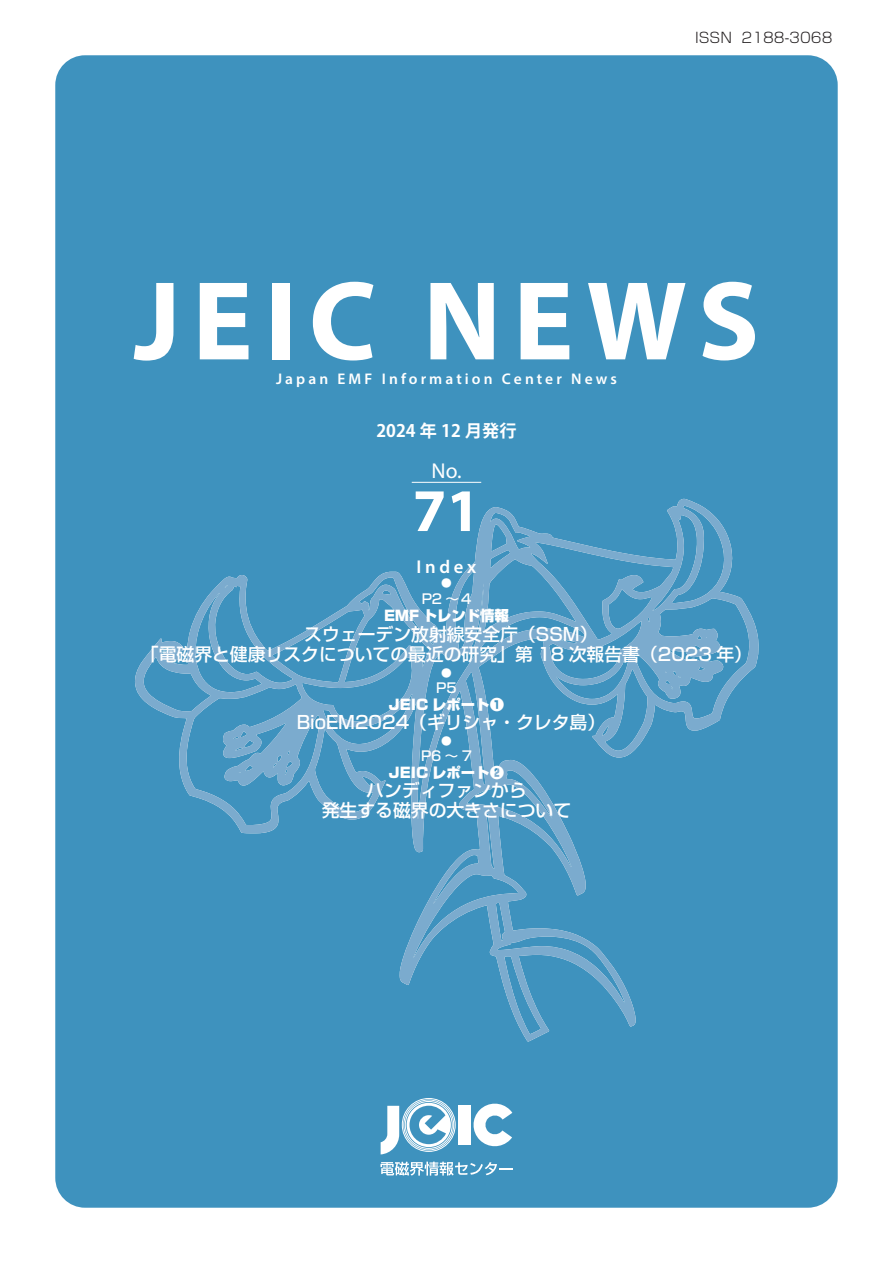
<style>
.page{position:relative;width:893px;height:1263px;background:#fff}
.page>*{position:absolute;margin:0;border:0;box-sizing:border-box;transform-origin:0 0}
.t1{font:700 113.4px "Myriad Pro";letter-spacing:.105em;color:#fff}
.t2{font:700 60.9px "Myriad Pro";color:#fff}
.t3{font:21.6px "Myriad Pro";color:#fff}
.t4{font:600 18.6px "Myriad Pro";letter-spacing:.195em;color:#fff}
.t5{font:500 17.85px/20.2px "Shin Go Pro";color:#fff;text-align:center}
.t6{font:700 17.1px "Koz Go Pro";color:#fff}
.t7{font:600 15.45px "Myriad Pro";letter-spacing:.2em;color:#fff}
.t8{font:900 14.4px "Shin Go Pro";color:#fff}
.t9{font:300 14.25px "Shin Go Pro";color:#231f20}
.t10{font:500 13.5px "Shin Go Pro";color:#fff}
.t11{font:800 10.65px "Shin Go Pro";color:#fff}
</style>
<div class="page">
<div style="left:55px;top:55px;width:783px;height:1153px;background:#3e92be;border-radius:30px"></div>
<svg style="left:135px;top:499px;width:623px;height:542px"></svg>
<svg style="left:381px;top:1106px;width:18px;height:48px"></svg>
<div style="left:402px;top:1098px;width:53px;height:53px;border:1px solid #fff;border-radius:50%"></div>
<svg style="left:473px;top:1103px;width:39px;height:44px"></svg>
<div style="left:404px;top:1100px;width:50px;height:50px;border:1px solid #fff;border-radius:50%"></div>
<div style="left:405px;top:1101px;width:48px;height:48px;border:1px solid #fff;border-radius:50%"></div>
<svg style="left:407px;top:1103px;width:44px;height:44px"></svg>
<div style="left:458px;top:1106px;width:12px;height:39px;background:#fff"></div>
<svg style="left:380px;top:1161px;width:132px;height:14px"></svg>
<hr style="left:412px;top:482px;width:69px;height:1px;background:#fff">
<p class="t9" style="left:695px;top:26px;width:139px">ISSN 2188-3068</p>
<h1 class="t1" style="left:134px;top:247px;width:627px">JEIC NEWS</h1>
<p class="t7" style="left:276px;top:369px;width:342px">Japan EMF Information Center News</p>
<p class="t6" style="left:376px;top:419px;width:141px">2024 年 12 月発行</p>
<p class="t3" style="left:431px;top:457px;width:31px">No.</p>
<h2 class="t2" style="left:413px;top:471px;width:69px">71</h2>
<p class="t4" style="left:417px;top:555px;width:61px">Index</p>
<p class="t11" style="left:441px;top:575px;width:12px">●</p>
<p class="t10" style="left:422px;top:588px;width:51px">P2～4</p>
<p class="t8" style="left:384px;top:604px;width:126px">EMF トレンド情報</p>
<p class="t5" style="left:141px;top:622px;width:613px">スウェーデン放射線安全庁（SSM）<br>「電磁界と健康リスクについての最近の研究」第 18 次報告書（2023 年）</p>
<p class="t11" style="left:441px;top:664px;width:12px">●</p>
<p class="t10" style="left:436px;top:677px;width:22px">P5</p>
<p class="t8" style="left:389px;top:693px;width:117px">JEIC レポート❶</p>
<p class="t5" style="left:297px;top:710px;width:310px">BioEM2024（ギリシャ・クレタ島）</p>
<p class="t11" style="left:441px;top:732px;width:12px">●</p>
<p class="t10" style="left:421px;top:745px;width:52px">P6～7</p>
<p class="t8" style="left:389px;top:761px;width:117px">JEIC レポート❷</p>
<p class="t5" style="left:322px;top:778px;width:251px">ハンディファンから<br>発生する磁界の大きさについて</p>
</div>
